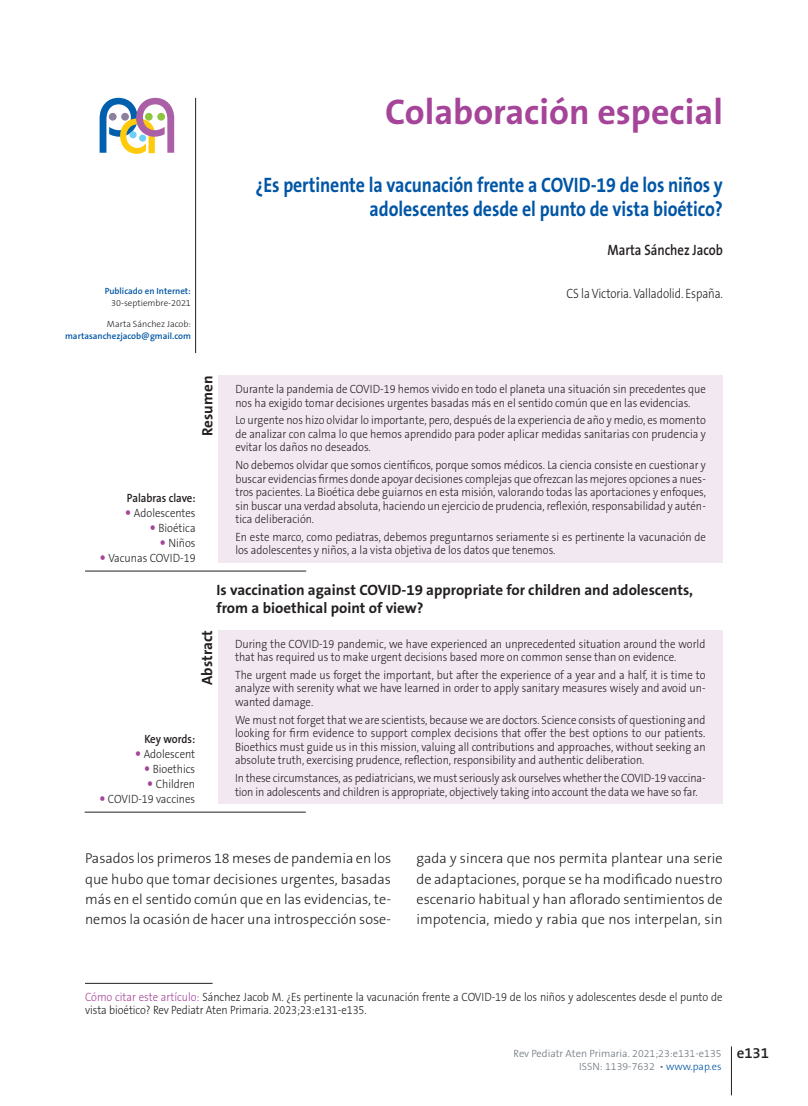
<style>
.page{position:relative;width:808px;height:1106px;background:#fff}
.page>*{position:absolute;margin:0;border:0;box-sizing:border-box;transform-origin:0 0}
._00_SECCION{font:700 36px "The Sans B Plus W7";color:#a54499}
._00_TITULO_ARTICULO{font:700 21px/24px "The Sans B Plus W7";letter-spacing:-.005em;color:#0155a5;text-align:right;scale:.85 1}
.TITULO_INGLES{font:700 15px/18px "The Sans B Plus W7";color:#231f20}
._00_TITULO_ARTICULO-2{font:600 15px "The Sans B Plus W6";color:#231f20;scale:.85 1}
._00_TITULO_ARTICULO-3{font:600 15px "The Sans B Plus W6";color:#231f20}
.t1{font:300 14.25px/20.2px "The Sans B Plus W3";color:#231f20;text-align:justify}
._00_TITULO_ARTICULO-4{font:300 13.5px "The Sans B Plus W3";letter-spacing:-.01em;color:#231f20;scale:.85 1}
.t2{font:300 12px/13.5px "The Sans B Plus W3";color:#231f20;scale:.9 1}
.t3{font:300 10.5px "The Sans B Plus W3";color:#6a747b}
.t4{font:600 9px "The Sans B Plus W6";color:#0155a5}
.t5{font:300 9px "The Sans B Plus W3";color:#231f20}
.s1{font-family:"The Sans B Plus W6";font-weight:600}
.s2{color:#a54499}
.s3{color:#0155a5}
</style>
<div class="page">
<svg style="left:100px;top:98px;width:74px;height:56px"></svg>
<div style="left:145px;top:113px;width:8px;height:8px;background:#8bc63e;border-radius:50%"></div>
<div style="left:157px;top:113px;width:8px;height:8px;background:#8bc63e;border-radius:50%"></div>
<hr style="left:195px;top:98px;width:1px;height:255px;background:#231f20">
<hr style="left:731px;top:1046px;width:1px;height:49px;background:#231f20">
<hr style="left:85px;top:570px;width:221px;height:1px;background:#231f20">
<hr style="left:85px;top:811px;width:221px;height:1px;background:#231f20">
<div style="left:218px;top:376px;width:505px;height:187px;background:#f2e8f2"></div>
<div style="left:218px;top:630px;width:504px;height:174px;background:#f2e8f2"></div>
<hr style="left:85px;top:983px;width:128px;height:1px;background:#231f20">
<p class="t4" style="left:105px;top:285px;width:88px">Publicado en Internet:</p>
<p class="t5" style="left:111px;top:297px;width:81px">30-septiembre-2021</p>
<p class="t5" style="left:107px;top:318px;width:85px">Marta Sánchez Jacob:</p>
<p class="t4" style="left:65px;top:330px;width:127px">martasanchezjacob@gmail.com</p>
<p class="TITULO_INGLES" style="left:199px;top:436px;width:62px;rotate:-90deg">Resumen</p>
<p class="t2" style="left:108px;top:490px;width:98px;line-height:15px;text-align:right"><span class="s1">Palabras clave:<br></span>Adolescentes<br>Bioética<br>Niños<br>Vacunas COVID-19</p>
<p class="_00_SECCION" style="left:385px;top:89px;width:339px">Colaboración especial</p>
<p class="_00_TITULO_ARTICULO" style="left:256px;top:173px;width:551px">¿Es pertinente la vacunación frente a COVID-19 de los niños y adolescentes desde el punto de vista bioético?</p>
<p class="_00_TITULO_ARTICULO-2" style="left:607px;top:240px;width:137px">Marta Sánchez Jacob</p>
<p class="_00_TITULO_ARTICULO-4" style="left:566px;top:285px;width:186px">CS la Victoria. Valladolid. España.</p>
<p class="t2" style="left:235px;top:382px;width:524px">Durante la pandemia de COVID-19 hemos vivido en todo el planeta una situación sin precedentes que nos ha exigido tomar decisiones urgentes basadas más en el sentido común que en las evidencias.</p>
<p class="t2" style="left:235px;top:413px;width:524px;text-align:justify">Lo urgente nos hizo olvidar lo importante, pero, después de la experiencia de año y medio, es momento de analizar con calma lo que hemos aprendido para poder aplicar medidas sanitarias con prudencia y evitar los daños no deseados.</p>
<p class="t2" style="left:235px;top:458px;width:524px;text-align:justify">No debemos olvidar que somos científicos, porque somos médicos. La ciencia consiste en cuestionar y buscar evidencias firmes donde apoyar decisiones complejas que ofrezcan las mejores opciones a nues&shy;tros pacientes. La Bioética debe guiarnos en esta misión, valorando todas las aportaciones y enfoques, sin buscar una verdad absoluta, haciendo un ejercicio de prudencia, reflexión, responsabilidad y autén&shy;tica deliberación.</p>
<p class="t2" style="left:235px;top:530px;width:524px">En este marco, como pediatras, debemos preguntarnos seriamente si es pertinente la vacunación de los adolescentes y niños, a la vista objetiva de los datos que tenemos.</p>
<p class="TITULO_INGLES" style="left:216px;top:581px;width:478px">Is vaccination against COVID-19 appropriate for children and adolescents, from a bioethical point of view?</p>
<p class="TITULO_INGLES" style="left:198px;top:685px;width:56px;rotate:-90deg">Abstract</p>
<p class="t2" style="left:108px;top:731px;width:98px;line-height:15px;text-align:right"><span class="s1">Key words:<br></span>Adolescent<br>Bioethics<br>Children<br>COVID-19 vaccines</p>
<p class="t2" style="left:235px;top:637px;width:524px">During the COVID-19 pandemic, we have experienced an unprecedented situation around the world that has required us to make urgent decisions based more on common sense than on evidence.</p>
<p class="t2" style="left:235px;top:668px;width:524px;text-align:justify">The urgent made us forget the important, but after the experience of a year and a half, it is time to analyze with serenity what we have learned in order to apply sanitary measures wisely and avoid un&shy;wanted damage.</p>
<p class="t2" style="left:235px;top:713px;width:524px;text-align:justify">We must not forget that we are scientists, because we are doctors. Science consists of questioning and looking for firm evidence to support complex decisions that offer the best options to our patients.<br>Bioethics must guide us in this mission, valuing all contributions and approaches, without seeking an absolute truth, exercising prudence, reflection, responsibility and authentic deliberation.</p>
<p class="t2" style="left:235px;top:771px;width:524px">In these circumstances, as pediatricians, we must seriously ask ourselves whether the COVID-19 vaccina&shy;tion in adolescents and children is appropriate, objectively taking into account the data we have so far.</p>
<p class="t1" style="left:85px;top:848px;width:308px">Pasados los primeros 18 meses de pandemia en los que hubo que tomar decisiones urgentes, basadas más en el sentido común que en las evidencias, te&shy;nemos la ocasión de hacer una introspección sose-</p>
<p class="t1" style="left:417px;top:848px;width:308px">gada y sincera que nos permita plantear una serie de adaptaciones, porque se ha modificado nuestro escenario habitual y han aflorado sentimientos de impotencia, miedo y rabia que nos interpelan, sin</p>
<p class="t2" style="left:85px;top:990px;width:710px"><span class="s2">Cómo citar este artículo:</span> Sánchez Jacob M. ¿Es pertinente la vacunación frente a COVID-19 de los niños y adolescentes desde el punto de vista bioético? Rev Pediatr Aten Primaria. 2023;23:e131-e135.</p>
<p class="t3" style="left:514px;top:1046px;width:209px">Rev Pediatr Aten Primaria. 2021;23:e131-e135</p>
<p class="t3" style="left:579px;top:1059px;width:144px">ISSN: 1139-7632 • <span class="s3">www.pap.es</span></p>
<p class="_00_TITULO_ARTICULO-3" style="left:737px;top:1042px;width:33px">e131</p>
</div>
